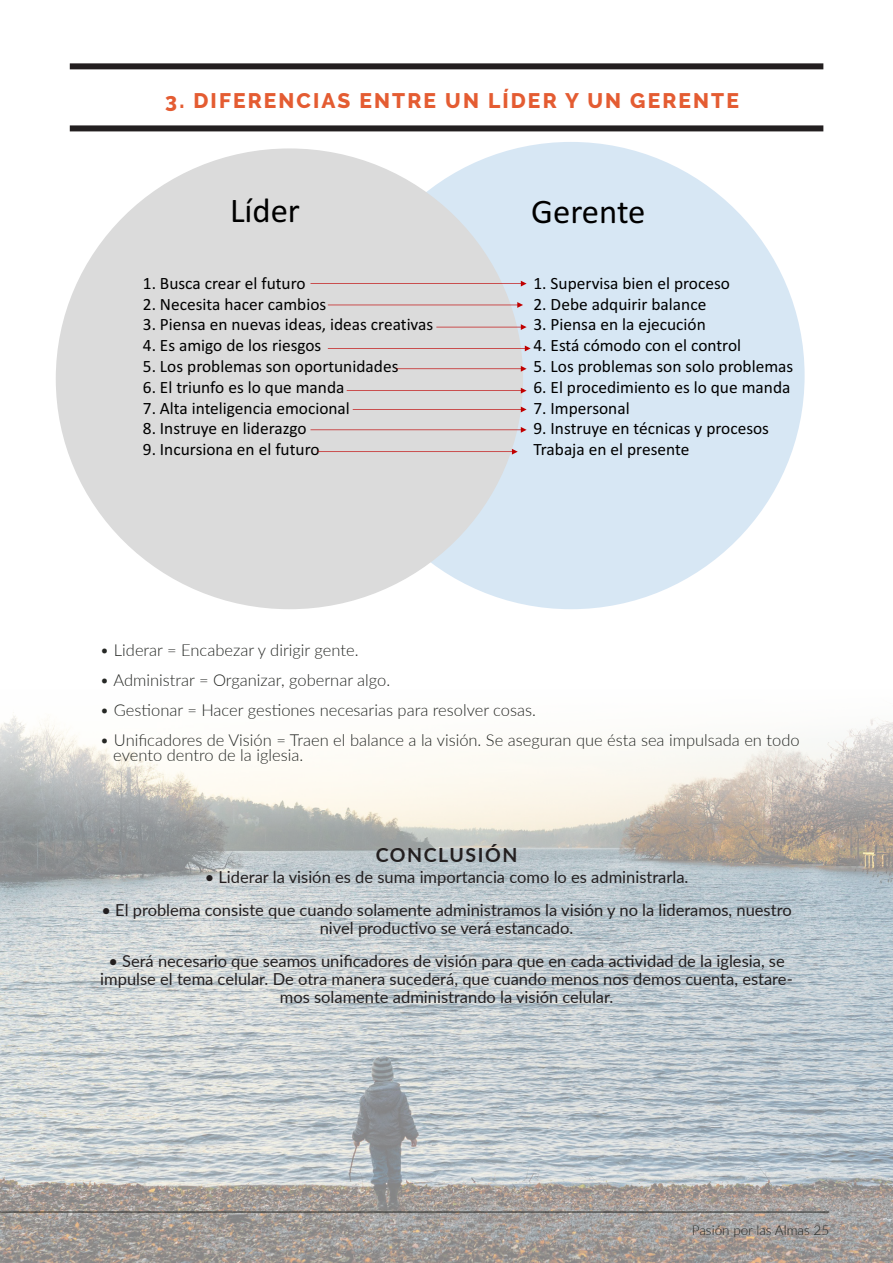
<style>
.page{position:relative;width:893px;height:1263px;background:#fff}
.page>*{position:absolute;margin:0;border:0;box-sizing:border-box;transform-origin:0 0}
.t1{font:34.65px "Calibri";color:#000}
.Pull_Text_-_Align_Ri{font:800 21px "Raleway";letter-spacing:.1em;color:#e45c32}
.Subhead_-_Align_Cent{font:700 19.5px "Lato";letter-spacing:.08em;color:#231f20}
.t2{font:17.4px/20.9px "Calibri";color:#000}
.Body_Text_-_Align_Le{font:16.5px/18px "Lato";color:#231f20;text-align:center}
.Body_Text_-_Align_Le-2{font:300 16.5px/15px "Lato";color:#262825}
.t3{font:300 13.5px "Lato";color:#262825}
</style>
<div class="page">
<img style="left:0;top:715px;width:893px;height:548px">
<div style="left:337px;top:142px;width:468px;height:467px;background:#d7e7f4;border-radius:50%"></div>
<div style="left:56px;top:148px;width:467px;height:461px;background:#dbdbdb;border-radius:50%"></div>
<svg style="left:310px;top:281px;width:217px;height:5px"></svg>
<svg style="left:328px;top:302px;width:195px;height:6px"></svg>
<svg style="left:436px;top:324px;width:91px;height:6px"></svg>
<svg style="left:328px;top:346px;width:203px;height:5px"></svg>
<svg style="left:396px;top:366px;width:131px;height:6px"></svg>
<svg style="left:347px;top:388px;width:180px;height:5px"></svg>
<svg style="left:353px;top:407px;width:174px;height:5px"></svg>
<svg style="left:310px;top:427px;width:217px;height:6px"></svg>
<svg style="left:318px;top:449px;width:200px;height:6px"></svg>
<div style="left:70px;top:63px;width:753px;height:6px;background:#231f20"></div>
<div style="left:70px;top:125px;width:753px;height:6px;background:#231f20"></div>
<hr style="left:0;top:1212px;width:829px;height:1px;background:#262825">
<p class="Pull_Text_-_Align_Ri" style="left:165px;top:89px;width:575px">3. DIFERENCIAS ENTRE UN LÍDER Y UN GERENTE</p>
<p class="t1" style="left:230px;top:187px;width:71px">Líder</p>
<p class="t1" style="left:531px;top:188px;width:116px">Gerente</p>
<p class="t2" style="left:143px;top:272px;width:164px">1. Busca crear el futuro</p>
<p class="t2" style="left:143px;top:293px;width:185px">2. Necesita hacer cambios</p>
<p class="t2" style="left:143px;top:314px;width:292px">3. Piensa en nuevas ideas, ideas creativas</p>
<p class="t2" style="left:143px;top:335px;width:180px">4. Es amigo de los riesgos</p>
<p class="t2" style="left:143px;top:355px;width:257px">5. Los problemas son oportunidades</p>
<p class="t2" style="left:143px;top:376px;width:203px">6. El triunfo es lo que manda</p>
<p class="t2" style="left:143px;top:397px;width:209px">7. Alta inteligencia emocional</p>
<p class="t2" style="left:143px;top:418px;width:165px">8. Instruye en liderazgo</p>
<p class="t2" style="left:143px;top:439px;width:178px">9. Incursiona en el futuro</p>
<p class="t2" style="left:533px;top:272px;width:198px">1. Supervisa bien el proceso</p>
<p class="t2" style="left:533px;top:293px;width:174px">2. Debe adquirir balance</p>
<p class="t2" style="left:533px;top:314px;width:174px">3. Piensa en la ejecución</p>
<p class="t2" style="left:533px;top:335px;width:209px">4. Está cómodo con el control</p>
<p class="t2" style="left:533px;top:355px;width:261px">5. Los problemas son solo problemas</p>
<p class="t2" style="left:533px;top:376px;width:258px">6. El procedimiento es lo que manda</p>
<p class="t2" style="left:533px;top:397px;width:98px">7. Impersonal</p>
<p class="t2" style="left:533px;top:418px;width:237px">9. Instruye en técnicas y procesos<br>Trabaja en el presente</p>
<p class="Body_Text_-_Align_Le-2" style="left:100px;top:642px;width:260px">• Liderar = Encabezar y dirigir gente.</p>
<p class="Body_Text_-_Align_Le-2" style="left:100px;top:672px;width:292px">• Administrar = Organizar, gobernar algo.</p>
<p class="Body_Text_-_Align_Le-2" style="left:100px;top:702px;width:438px">• Gestionar = Hacer gestiones necesarias para resolver cosas.</p>
<p class="Body_Text_-_Align_Le-2" style="left:113px;top:732px;width:688px;text-indent:-13px">• Unificadores de Visión = Traen el balance a la visión. Se aseguran que ésta sea impulsada en todo evento dentro de la iglesia.</p>
<p class="Subhead_-_Align_Cent" style="left:376px;top:840px;width:143px">CONCLUSIÓN</p>
<p class="Body_Text_-_Align_Le" style="left:205px;top:867px;width:485px">• Liderar la visión es de suma importancia como lo es administrarla.</p>
<p class="Body_Text_-_Align_Le" style="left:101px;top:900px;width:692px">• El problema consiste que cuando solamente administramos la visión y no la lideramos, nuestro nivel productivo se verá estancado.</p>
<p class="Body_Text_-_Align_Le" style="left:100px;top:951px;width:694px">• Será necesario que seamos unificadores de visión para que en cada actividad de la iglesia, se impulse el tema celular. De otra manera sucederá, que cuando menos nos demos cuenta, estare&shy;mos solamente administrando la visión celular.</p>
<p class="t3" style="left:692px;top:1220px;width:139px">Pasión por las Almas 25</p>
</div>
